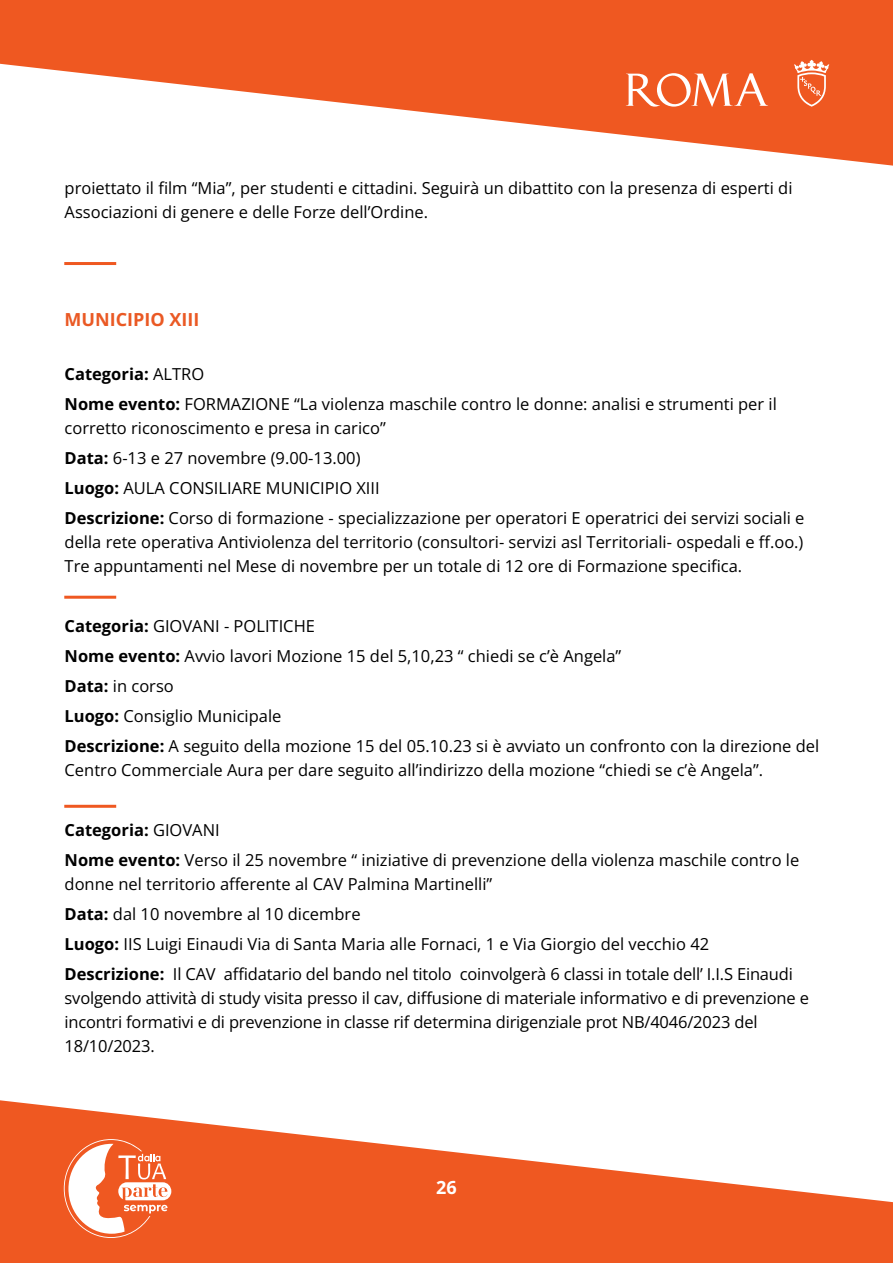
<style>
.page{position:relative;width:893px;height:1263px;background:#fff}
.page>*{position:absolute;margin:0;border:0;box-sizing:border-box;transform-origin:0 0}
.t1{font:700 18px "Open Sans";color:#ea5924}
.t2{font:700 18px "Open Sans";color:#fff}
.t3{font:16.5px/30px "Open Sans";color:#000}
.s1{font-weight:700}
</style>
<div class="page">
<svg style="left:0;top:0;width:893px;height:166px;fill:#ef5821"></svg>
<svg style="left:0;top:1100px;width:893px;height:163px;fill:#ef5821"></svg>
<hr style="left:64px;top:596px;width:52px;height:3px;background:#ef5821">
<hr style="left:64px;top:805px;width:52px;height:3px;background:#ef5821">
<hr style="left:64px;top:262px;width:52px;height:3px;background:#ef5821">
<svg style="left:626px;top:73px;width:142px;height:34px"></svg>
<svg style="left:794px;top:60px;width:35px;height:47px;background:#f3845b"></svg>
<svg style="left:64px;top:1139px;width:107px;height:99px"></svg>
<p class="t3" style="left:65px;top:176px;width:729px;line-height:24px">proiettato il film “Mia”, per studenti e cittadini. Seguirà un dibattito con la presenza di esperti di<br>Associazioni di genere e delle Forze dell’Ordine.</p>
<p class="t1" style="left:65px;top:307px;width:136px">MUNICIPIO XIII</p>
<p class="t3" style="left:65px;top:359px;width:714px"><span class="s1">Categoria:</span> ALTRO<br><span class="s1">Nome evento:</span> FORMAZIONE “La violenza maschile contro le donne: analisi e strumenti per il</p>
<p class="t3" style="left:65px;top:413px;width:741px">corretto riconoscimento e presa in carico”<br><span class="s1">Data:</span> 6-13 e 27 novembre (9.00-13.00)<br><span class="s1">Luogo:</span> AULA CONSILIARE MUNICIPIO XIII<br><span class="s1">Descrizione:</span> Corso di formazione - specializzazione per operatori E operatrici dei servizi sociali e</p>
<p class="t3" style="left:65px;top:530px;width:740px;line-height:24px">della rete operativa Antiviolenza del territorio (consultori- servizi asl Territoriali- ospedali e ff.oo.)<br>Tre appuntamenti nel Mese di novembre per un totale di 12 ore di Formazione specifica.</p>
<p class="t3" style="left:65px;top:611px;width:756px"><span class="s1">Categoria:</span> GIOVANI - POLITICHE<br><span class="s1">Nome evento:</span> Avvio lavori Mozione 15 del 5,10,23 “ chiedi se c’è Angela”<br><span class="s1">Data:</span> in corso<br><span class="s1">Luogo:</span> Consiglio Municipale<br><span class="s1">Descrizione:</span> A seguito della mozione 15 del 05.10.23 si è avviato un confronto con la direzione del</p>
<p class="t3" style="left:65px;top:755px;width:700px">Centro Commerciale Aura per dare seguito all’indirizzo della mozione “chiedi se c’è Angela”.</p>
<p class="t3" style="left:65px;top:815px;width:736px"><span class="s1">Categoria:</span> GIOVANI<br><span class="s1">Nome evento:</span> Verso il 25 novembre “ iniziative di prevenzione della violenza maschile contro le</p>
<p class="t3" style="left:65px;top:869px;width:730px">donne nel territorio afferente al CAV Palmina Martinelli”<br><span class="s1">Data:</span> dal 10 novembre al 10 dicembre<br><span class="s1">Luogo:</span> IIS Luigi Einaudi Via di Santa Maria alle Fornaci, 1 e Via Giorgio del vecchio 42<br><span class="s1">Descrizione:</span> Il CAV affidatario del bando nel titolo coinvolgerà 6 classi in totale dell’ I.I.S Einaudi</p>
<p class="t3" style="left:65px;top:986px;width:746px;line-height:24px">svolgendo attività di study visita presso il cav, diffusione di materiale informativo e di prevenzione e incontri formativi e di prevenzione in classe rif determina dirigenziale prot NB/4046/2023 del<br>18/10/2023.</p>
<p class="t2" style="left:436px;top:1175px;width:22px">26</p>
</div>
